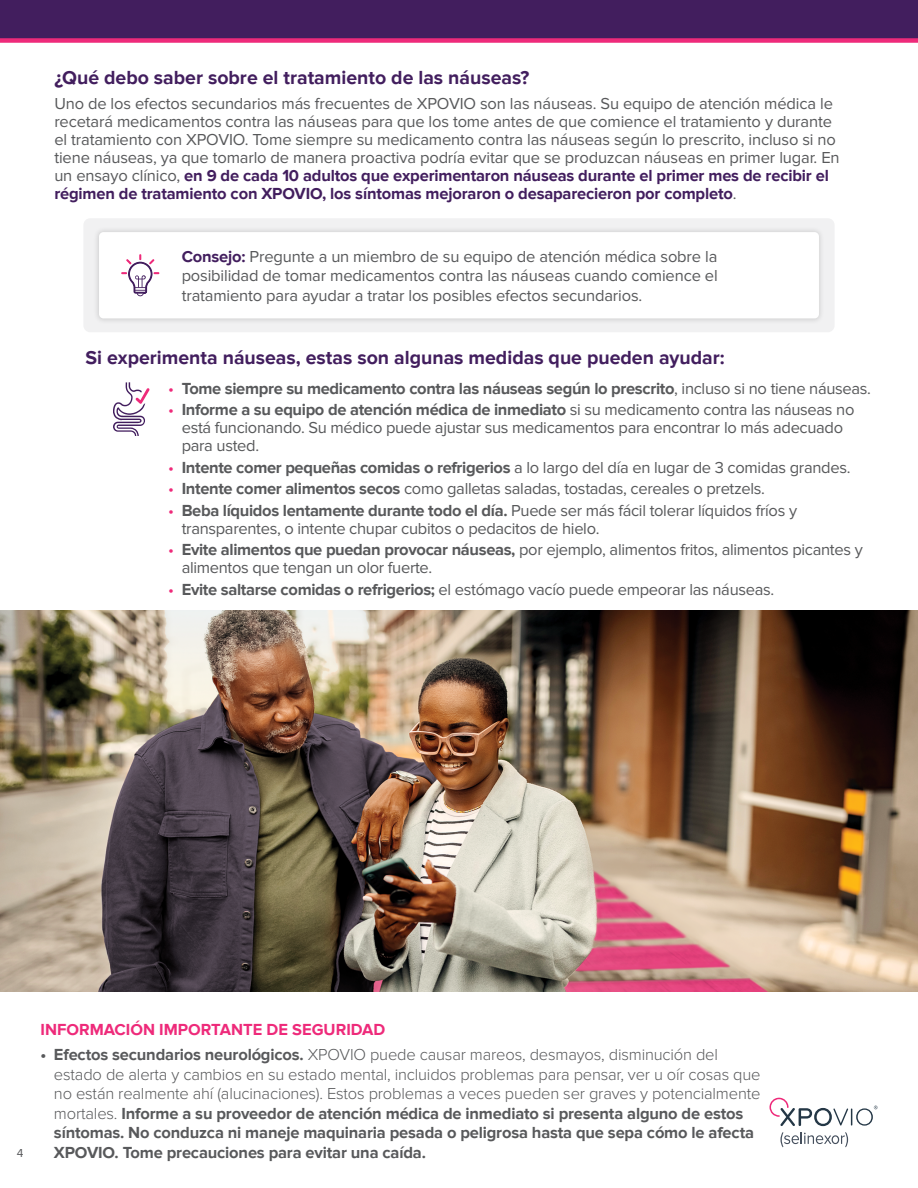
<style>
.page{position:relative;width:918px;height:1188px;background:#fff}
.page>*{position:absolute;margin:0;border:0;box-sizing:border-box;transform-origin:0 0}
.t1{font:700 19.5px "Proxima Nova";color:#421e5e}
.t2{font:16.5px/18px "Proxima Nova";letter-spacing:-.01em;color:#58595b}
.t3{font:300 16.5px/19.5px "Proxima Nova";letter-spacing:-.01em;color:#58595b}
.t4{font:700 16.5px "Proxima Nova";letter-spacing:-.02em;color:#58595b}
.t5{font:700 16.5px "Proxima Nova";color:#ee2a7a}
.t6{font:12px "Proxima Nova";color:#58595b}
.s1{font-weight:700;color:#421e5e}
.s2{font-weight:400;color:#ee2a7a}
.s3{font-weight:400}
.s4{color:#ee2a7a}
.s5{font-weight:700}
</style>
<div class="page">
<img style="left:0;top:610px;width:918px;height:382px">
<div style="left:83px;top:218px;width:752px;height:114px;background:#f1f1f2;border-radius:7px"></div>
<div style="left:93px;top:226px;width:732px;height:99px;background:#e8e8e9"></div>
<div style="left:99px;top:232px;width:720px;height:86px;background:#fff;border-radius:4px"></div>
<svg style="left:121px;top:254px;width:38px;height:42px"></svg>
<svg style="left:113px;top:382px;width:36px;height:54px"></svg>
<div style="left:0;top:0;width:918px;height:40px;background:#421e5e"></div>
<div style="left:0;top:38px;width:918px;height:5px;background:#ee2a7a"></div>
<svg style="left:780px;top:1132px;width:68px;height:15px"></svg>
<svg style="left:770px;top:1098px;width:108px;height:28px"></svg>
<p class="t1" style="left:54px;top:67px;width:477px">¿Qué debo saber sobre el tratamiento de las náuseas?</p>
<p class="t2" style="left:54px;top:96px;width:787px">Uno de los efectos secundarios más frecuentes de XPOVIO son las náuseas. Su equipo de atención médica le recetará medicamentos contra las náuseas para que los tome antes de que comience el tratamiento y durante el tratamiento con XPOVIO. Tome siempre su medicamento contra las náuseas según lo prescrito, incluso si no tiene náuseas, ya que tomarlo de manera proactiva podría evitar que se produzcan náuseas en primer lugar. En un ensayo clínico, <span class="s1">en 9 de cada 10 adultos que experimentaron náuseas durante el primer mes de recibir el régimen de tratamiento con XPOVIO, los síntomas mejoraron o desaparecieron por completo</span>.</p>
<p class="t2" style="left:182px;top:247px;width:538px;line-height:19.5px;text-align:justify"><span class="s1">Consejo:</span> Pregunte a un miembro de su equipo de atención médica sobre la posibilidad de tomar medicamentos contra las náuseas cuando comience el tratamiento para ayudar a tratar los posibles efectos secundarios.</p>
<p class="t1" style="left:86px;top:346px;width:641px">Si experimenta náuseas, estas son algunas medidas que pueden ayudar:</p>
<p class="t4" style="left:168px;top:379px;width:704px"><span class="s2">•</span> Tome siempre su medicamento contra las náuseas según lo prescrito<span class="s3">, incluso si no tiene náuseas.</span></p>
<p class="t2" style="left:182px;top:402px;width:674px;text-indent:-13px"><span class="s4">•</span> <span class="s5">Informe a su equipo de atención médica de inmediato</span> si su medicamento contra las náuseas no está funcionando. Su médico puede ajustar sus medicamentos para encontrar lo más adecuado para usted.</p>
<p class="t4" style="left:168px;top:458px;width:684px"><span class="s2">•</span> Intente comer pequeñas comidas o refrigerios <span class="s3">a lo largo del día en lugar de 3 comidas grandes.</span></p>
<p class="t2" style="left:168px;top:481px;width:598px"><span class="s4">•</span> <span class="s5">Intente comer alimentos secos</span> como galletas saladas, tostadas, cereales o pretzels.</p>
<p class="t2" style="left:182px;top:502px;width:617px;text-indent:-13px"><span class="s4">•</span> <span class="s5">Beba líquidos lentamente durante todo el día.</span> Puede ser más fácil tolerar líquidos fríos y transparentes, o intente chupar cubitos o pedacitos de hielo.</p>
<p class="t2" style="left:182px;top:542px;width:683px;text-indent:-13px"><span class="s4">•</span> <span class="s5">Evite alimentos que puedan provocar náuseas,</span> por ejemplo, alimentos fritos, alimentos picantes y alimentos que tengan un olor fuerte.</p>
<p class="t2" style="left:168px;top:581px;width:608px"><span class="s4">•</span> <span class="s5">Evite saltarse comidas o refrigerios;</span> el estómago vacío puede empeorar las náuseas.</p>
<p class="t6" style="left:17px;top:1147px;width:8px">4</p>
<p class="t5" style="left:40px;top:1020px;width:346px">INFORMACIÓN IMPORTANTE DE SEGURIDAD</p>
<p class="t3" style="left:54px;top:1045px;width:708px;text-indent:-13px"><span class="s5">• Efectos secundarios neurológicos.</span> XPOVIO puede causar mareos, desmayos, disminución del estado de alerta y cambios en su estado mental, incluidos problemas para pensar, ver u oír cosas que no están realmente ahí (alucinaciones). Estos problemas a veces pueden ser graves y potencialmente mortales. <span class="s5">Informe a su proveedor de atención médica de inmediato si presenta alguno de estos síntomas. No conduzca ni maneje maquinaria pesada o peligrosa hasta que sepa cómo le afecta XPOVIO. Tome precauciones para evitar una caída.</span></p>
</div>
